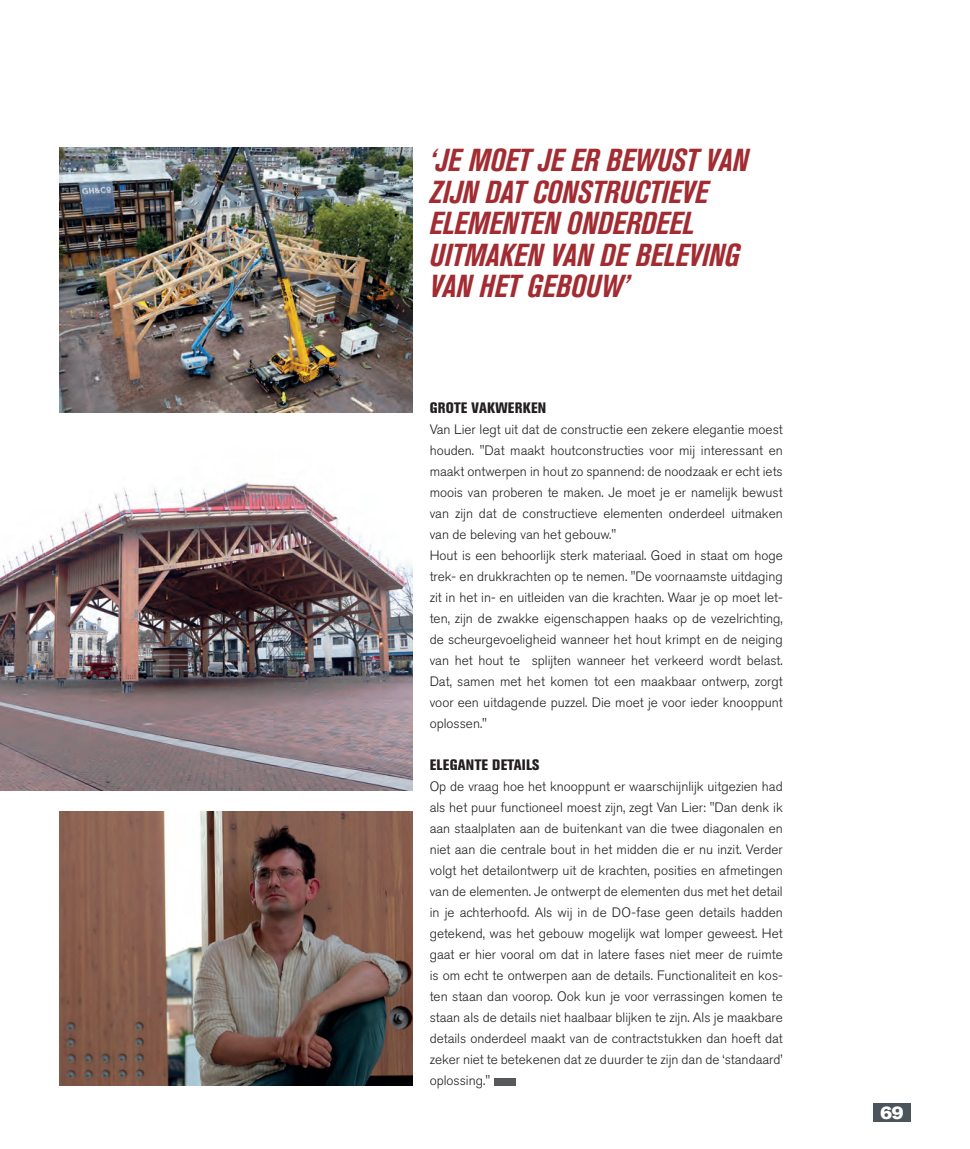
<style>
.page{position:relative;width:970px;height:1149px;background:#fff}
.page>*{position:absolute;margin:0;border:0;box-sizing:border-box;transform-origin:0 0}
.t1{font:italic 700 condensed 31.5px/31.5px "Akzidenz Grotesk BE";color:#a22c31}
.t2{font:18px "Akzidenz Grotesk BE Super";color:#fff}
.t3{font:800 condensed 15px "Akzidenz Grotesk BE";letter-spacing:.02em;color:#231f20}
.t4{font:300 13.5px/21px "Akzidenz Grotesk BE";color:#231f20}
</style>
<div class="page">
<div style="left:873px;top:1102px;width:37px;height:18px;background:#4b545a"></div>
<img style="left:60px;top:148px;width:352px;height:264px">
<img style="left:0;top:481px;width:412px;height:309px">
<div style="left:493px;top:1077px;width:22px;height:7px;background:#57585a"></div>
<img style="left:60px;top:811px;width:352px;height:273px">
<h1 class="t1" style="left:429px;top:144px;width:320px">‘JE MOET JE ER BEWUST VAN<br>ZIJN DAT CONSTRUCTIEVE<br>ELEMENTEN ONDERDEEL<br>UITMAKEN VAN DE BELEVING<br>VAN HET GEBOUW’</h1>
<p class="t3" style="left:429px;top:398px;width:118px">GROTE VAKWERKEN</p>
<p class="t4" style="left:429px;top:418px;width:354px">Van Lier legt uit dat de constructie een zekere elegantie moest houden. "Dat maakt houtconstructies voor mij interessant en maakt ontwerpen in hout zo spannend: de noodzaak er echt iets moois van proberen te maken. Je moet je er namelijk bewust van zijn dat de constructieve elementen onderdeel uitmaken van de beleving van het gebouw."<br>Hout is een behoorlijk sterk materiaal. Goed in staat om hoge trek- en drukkrachten op te nemen. "De voornaamste uitdaging zit in het in- en uitleiden van die krachten. Waar je op moet let&shy;ten, zijn de zwakke eigenschappen haaks op de vezelrichting, de scheurgevoeligheid wanneer het hout krimpt en de neiging van het hout te splijten wanneer het verkeerd wordt belast.<br>Dat, samen met het komen tot een maakbaar ontwerp, zorgt voor een uitdagende puzzel. Die moet je voor ieder knooppunt oplossen."</p>
<p class="t3" style="left:429px;top:755px;width:111px">ELEGANTE DETAILS</p>
<p class="t4" style="left:429px;top:775px;width:354px;text-align:justify">Op de vraag hoe het knooppunt er waarschijnlijk uitgezien had als het puur functioneel moest zijn, zegt Van Lier: "Dan denk ik aan staalplaten aan de buitenkant van die twee diagonalen en niet aan die centrale bout in het midden die er nu inzit. Verder volgt het detailontwerp uit de krachten, posities en afmetingen van de elementen. Je ontwerpt de elementen dus met het detail in je achterhoofd. Als wij in de DO-fase geen details hadden getekend, was het gebouw mogelijk wat lomper geweest. Het gaat er hier vooral om dat in latere fases niet meer de ruimte is om echt te ontwerpen aan de details. Functionaliteit en kos&shy;ten staan dan voorop. Ook kun je voor verrassingen komen te staan als de details niet haalbaar blijken te zijn. Als je maakbare details onderdeel maakt van de contractstukken dan hoeft dat zeker niet te betekenen dat ze duurder te zijn dan de ‘standaard’ oplossing."</p>
<h2 class="t2" style="left:880px;top:1101px;width:24px">69</h2>
</div>
